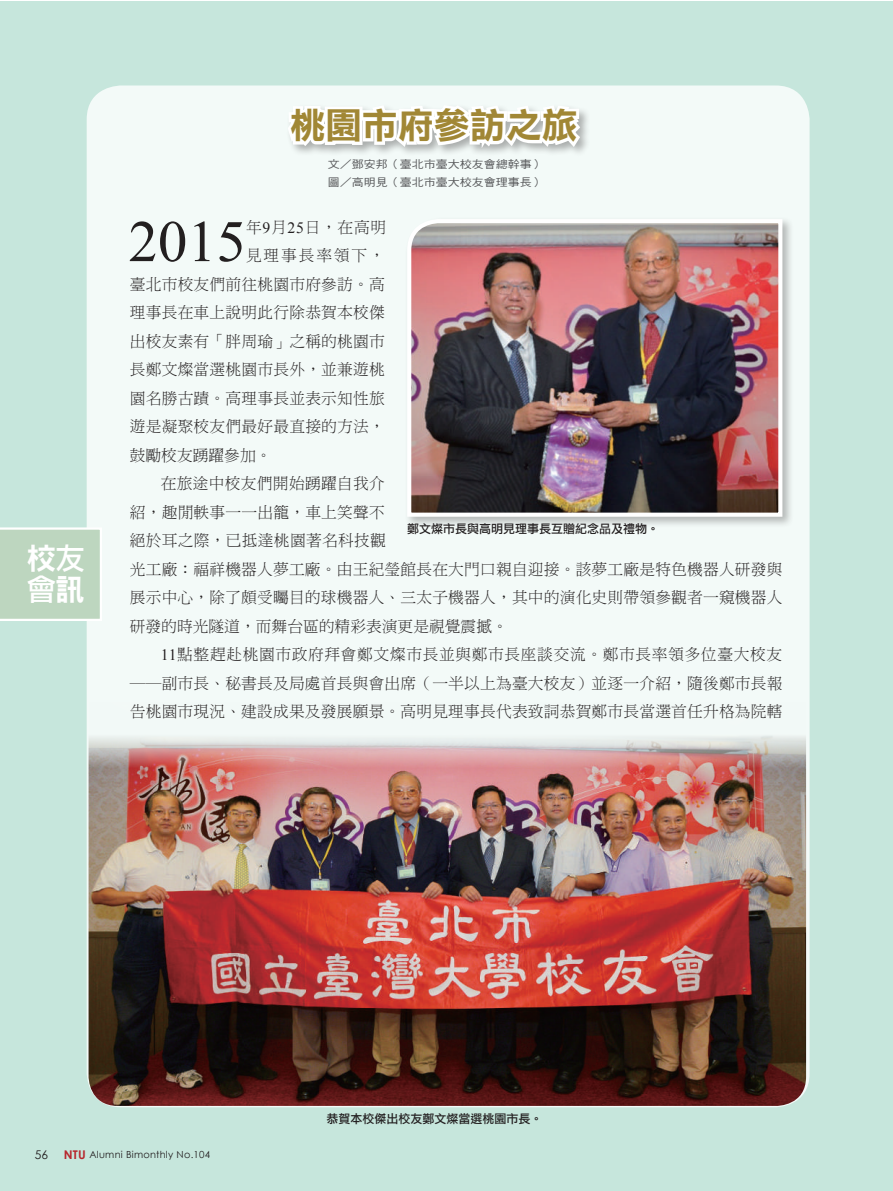
<style>
.page{position:relative;width:893px;height:1191px;background:#fff}
.page>*{position:absolute;margin:0;border:0;box-sizing:border-box;transform-origin:0 0}
.t1{font:58.8px "Times New Roman";color:#231f20}
.t2{font:36px "DF Li Hei Std W7";color:#a18735}
.t3{font:30px "DF Hei Std W9";color:#fff}
.t4{font:30px "DF Li Hei Std W5";color:#fff}
.t5{font:15.75px "DF Ming Std W3";letter-spacing:.01em;color:#231f20}
.t6{font:15.75px "DF Ming Std W3";letter-spacing:.04em;color:#231f20}
.t7{font:15.75px "DF Ming Std W3";letter-spacing:.115em;color:#231f20}
.t8{font:12px "DF Li Hei Std W5";color:#231f20}
.t9{font:12px "Century Gothic";color:#231f20}
.t10{font:10.8px/18px "DF Hei Std W5";color:#57585a;scale:1.11 1}
.t11{font:9.75px "Century Gothic";letter-spacing:.025em;color:#231f20}
.s1{font-family:"DF Li Hei Std W5"}
.s2{font-family:"DF Hei Std W9"}
.s3{font-family:"Times New Roman"}
.s4{font-weight:700;font-size:12px;color:#b7282e}
</style>
<div class="page">
<div style="left:0;top:1px;width:892px;height:1190px;background:#c6e6dc"></div>
<div style="left:87px;top:85px;width:723px;height:1022px;background:#f3faf8;border-radius:34px"></div>
<div style="left:286px;top:103px;width:305px;height:55px;background:#231f20;opacity:.35"></div>
<svg style="left:286px;top:103px;width:298px;height:55px"></svg>
<div style="left:404px;top:216px;width:390px;height:312px;background:#231f20;opacity:.3"></div>
<img style="left:405px;top:217px;width:379px;height:302px">
<img style="left:89px;top:736px;width:717px;height:370px">
<svg style="left:0;top:527px;width:102px;height:94px;background:#c1d8c3"></svg>
<h2 class="t2" style="left:290px;top:106px;width:290px">桃園市府參訪之旅</h2>
<h3 class="t3" style="left:27px;top:542px;width:60px">校<span class="s1">友</span></h3>
<h3 class="t4" style="left:27px;top:572px;width:60px">會<span class="s2">訊</span></h3>
<p class="t10" style="left:328px;top:155px;width:196px">文／鄧安邦（臺北市臺大校友會總幹事）圖／高明見（臺北市臺大校友會理事長）</p>
<h1 class="t1" style="left:129px;top:209px;width:119px">2015</h1>
<p class="t5" style="left:246px;top:218px;width:142px">年<span class="s3">9</span>月<span class="s3">25</span>日，在高明</p>
<p class="t7" style="left:246px;top:247px;width:140px">見理事長率領下，</p>
<p class="t5" style="left:130px;top:275px;width:257px">臺北市校友們前往桃園市府參訪。高</p>
<p class="t5" style="left:130px;top:304px;width:257px">理事長在車上說明此行除恭賀本校傑</p>
<p class="t5" style="left:130px;top:332px;width:257px">出校友素有「胖周瑜」之稱的桃園市</p>
<p class="t5" style="left:130px;top:361px;width:257px">長鄭文燦當選桃園市長外，並兼遊桃</p>
<p class="t5" style="left:130px;top:389px;width:257px">園名勝古蹟。高理事長並表示知性旅</p>
<p class="t5" style="left:130px;top:418px;width:257px">遊是凝聚校友們最好最直接的方法，</p>
<p class="t5" style="left:130px;top:446px;width:143px">鼓勵校友踴躍參加。</p>
<p class="t5" style="left:161px;top:475px;width:225px">在旅途中校友們開始踴躍自我介</p>
<p class="t5" style="left:130px;top:503px;width:257px">紹，趣閒軼事一一出籠，車上笑聲不</p>
<p class="t5" style="left:130px;top:532px;width:258px">絕於耳之際，已抵達桃園著名科技觀</p>
<p class="t5" style="left:130px;top:560px;width:654px">光工廠：福祥機器人夢工廠。由王紀瑩館長在大門口親自迎接。該夢工廠是特色機器人研發與</p>
<p class="t5" style="left:130px;top:589px;width:654px">展示中心，除了頗受矚目的球機器人、三太子機器人，其中的演化史則帶領參觀者一窺機器人</p>
<p class="t5" style="left:130px;top:617px;width:379px">研發的時光隧道，而舞台區的精彩表演更是視覺震撼。</p>
<p class="t6" style="left:161px;top:646px;width:623px"><span class="s3">11</span>點整趕赴桃園市政府拜會鄭文燦市長並與鄭市長座談交流。鄭市長率領多位臺大校友</p>
<p class="t5" style="left:130px;top:674px;width:654px">──副市長、秘書長及局處首長與會出席（一半以上為臺大校友）並逐一介紹，隨後鄭市長報</p>
<p class="t5" style="left:130px;top:703px;width:654px">告桃園市現況、建設成果及發展願景。高明見理事長代表致詞恭賀鄭市長當選首任升格為院轄</p>
<p class="t8" style="left:407px;top:522px;width:253px">鄭文燦市長與高明見理事長互贈紀念品及禮物。</p>
<p class="t8" style="left:327px;top:1111px;width:217px">恭賀本校傑出校友鄭文燦當選桃園市長。</p>
<p class="t9" style="left:35px;top:1146px;width:15px">56</p>
<p class="t11" style="left:64px;top:1148px;width:148px"><span class="s4">NTU</span> Alumni Bimonthly No.104</p>
</div>
